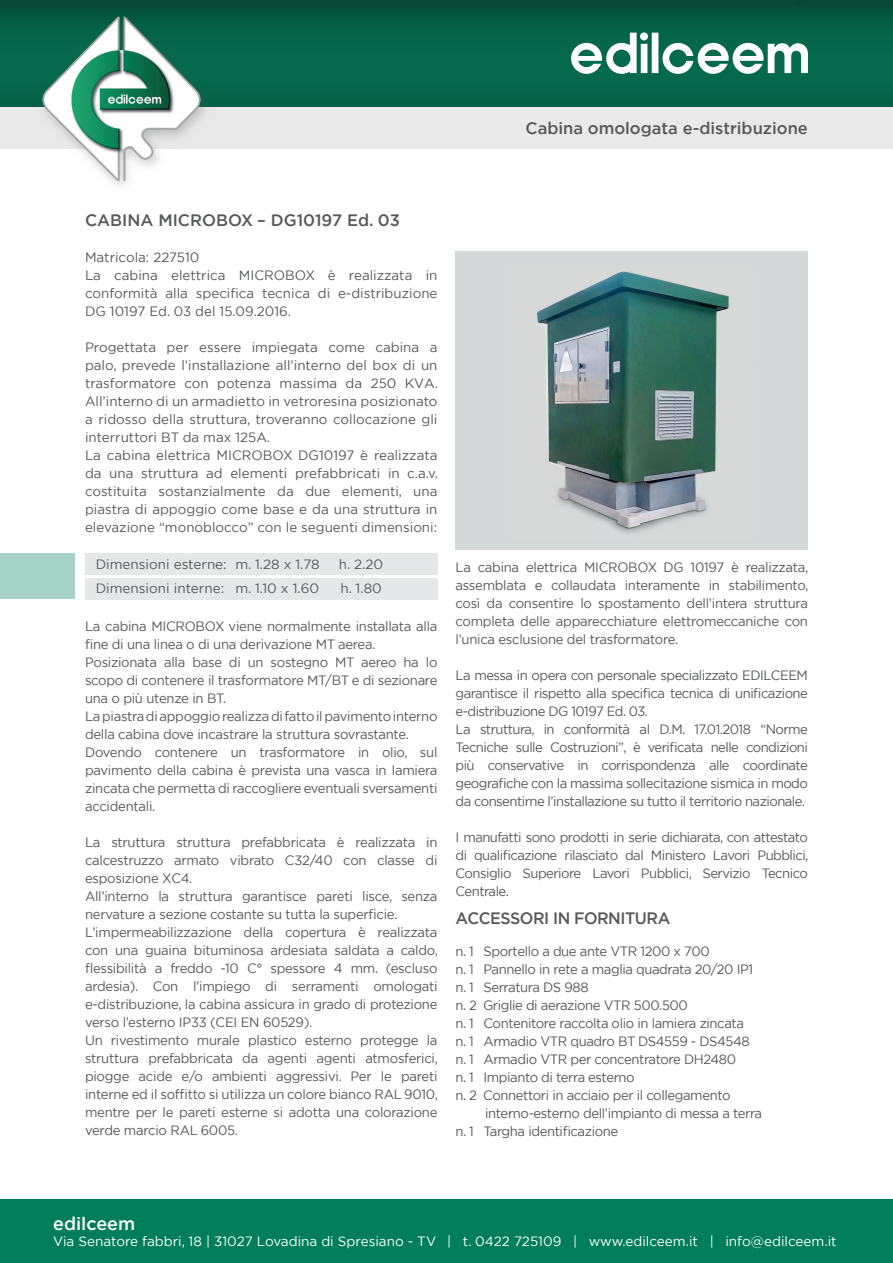
<style>
.page{position:relative;width:893px;height:1263px;background:#fff}
.page>*{position:absolute;margin:0;border:0;box-sizing:border-box;transform-origin:0 0}
.t1{font:500 18px "Gotham";color:#fff}
.t2{font:500 16.5px "Gotham";color:#57585a}
.t3{font:500 16.5px "Gotham";letter-spacing:-.03em;color:#57585a}
.t4{font:13.5px/18px "Gotham";letter-spacing:-.02em;color:#57585a;text-align:justify}
.t5{font:13.5px "Gotham";color:#fff}
.t6{font:13.5px "Gotham";color:#57585a}
</style>
<div class="page">
<img style="left:0;top:1px;width:889px;height:105px">
<img style="left:889px;top:1px;width:4px;height:105px">
<div style="left:0;top:106px;width:893px;height:43px;background:#e9e9e9"></div>
<img style="left:31px;top:8px;width:187px;height:178px">
<div style="left:85px;top:553px;width:352px;height:22px;background:#e6e7e9"></div>
<div style="left:85px;top:578px;width:352px;height:21px;background:#e6e7e9"></div>
<div style="left:0;top:553px;width:74px;height:46px;background:#a6d1c5"></div>
<svg style="left:571px;top:32px;width:237px;height:42px"></svg>
<div style="left:455px;top:251px;width:353px;height:299px;background:#d5d8d8"></div>
<img style="left:537px;top:271px;width:192px;height:262px">
<div style="left:0;top:1199px;width:893px;height:64px;background:#007e5b"></div>
<p class="t2" style="left:525px;top:118px;width:284px">Cabina omologata e-distribuzione</p>
<p class="t2" style="left:85px;top:209px;width:316px">CABINA MICROBOX – DG10197 Ed. 03</p>
<p class="t6" style="left:85px;top:249px;width:116px">Matricola: 227510</p>
<p class="t4" style="left:85px;top:266px;width:354px">La cabina elettrica MICROBOX è realizzata in conformità alla specifica tecnica di e-distribuzione DG 10197 Ed. 03 del 15.09.2016.</p>
<p class="t4" style="left:85px;top:338px;width:354px">Progettata per essere impiegata come cabina a palo, prevede l’installazione all’interno del box di un trasformatore con potenza massima da 250 KVA.<br>All’interno di un armadietto in vetroresina posizionato a ridosso della struttura, troveranno collocazione gli interruttori BT da max 125A.</p>
<p class="t4" style="left:85px;top:446px;width:354px">La cabina elettrica MICROBOX DG10197 è realizzata da una struttura ad elementi prefabbricati in c.a.v. costituita sostanzialmente da due elementi, una piastra di appoggio come base e da una struttura in elevazione “monoblocco” con le seguenti dimensioni:</p>
<p class="t6" style="left:96px;top:556px;width:133px">Dimensioni esterne:</p>
<p class="t6" style="left:96px;top:580px;width:130px">Dimensioni interne:</p>
<p class="t4" style="left:235px;top:555px;width:86px">m. 1.28 x 1.78</p>
<p class="t4" style="left:339px;top:555px;width:46px">h. 2.20</p>
<p class="t4" style="left:235px;top:579px;width:85px">m. 1.10 x 1.60</p>
<p class="t4" style="left:340px;top:579px;width:43px">h. 1.80</p>
<p class="t4" style="left:85px;top:617px;width:354px">La cabina MICROBOX viene normalmente installata alla fine di una linea o di una derivazione MT aerea.</p>
<p class="t4" style="left:85px;top:653px;width:354px">Posizionata alla base di un sostegno MT aereo ha lo scopo di contenere il trasformatore MT/BT e di sezionare una o più utenze in BT.</p>
<p class="t4" style="left:85px;top:707px;width:354px">La piastra di appoggio realizza di fatto il pavimento interno della cabina dove incastrare la struttura sovrastante.</p>
<p class="t4" style="left:85px;top:743px;width:354px">Dovendo contenere un trasformatore in olio, sul pavimento della cabina è prevista una vasca in lamiera zincata che permetta di raccogliere eventuali sversamenti accidentali.</p>
<p class="t4" style="left:85px;top:833px;width:354px">La struttura struttura prefabbricata è realizzata in calcestruzzo armato vibrato C32/40 con classe di esposizione XC4.</p>
<p class="t4" style="left:85px;top:887px;width:354px">All’interno la struttura garantisce pareti lisce, senza nervature a sezione costante su tutta la superficie.</p>
<p class="t4" style="left:85px;top:923px;width:354px">L’impermeabilizzazione della copertura è realizzata con una guaina bituminosa ardesiata saldata a caldo, flessibilità a freddo -10 C° spessore 4 mm. (escluso ardesia). Con l’impiego di serramenti omologati e-distribuzione, la cabina assicura in grado di protezione verso l’esterno IP33 (CEI EN 60529).</p>
<p class="t4" style="left:85px;top:1031px;width:354px">Un rivestimento murale plastico esterno protegge la struttura prefabbricata da agenti agenti atmosferici, piogge acide e/o ambienti aggressivi. Per le pareti interne ed il soffitto si utilizza un colore bianco RAL 9010, mentre per le pareti esterne si adotta una colorazione verde marcio RAL 6005.</p>
<p class="t4" style="left:455px;top:557px;width:354px">La cabina elettrica MICROBOX DG 10197 è realizzata, assemblata e collaudata interamente in stabilimento, così da consentire lo spostamento dell’intera struttura completa delle apparecchiature elettromeccaniche con l’unica esclusione del trasformatore.</p>
<p class="t4" style="left:455px;top:665px;width:354px">La messa in opera con personale specializzato EDILCEEM garantisce il rispetto alla specifica tecnica di unificazione e-distribuzione DG 10197 Ed. 03.</p>
<p class="t4" style="left:455px;top:719px;width:354px">La struttura, in conformità al D.M. 17.01.2018 “Norme Tecniche sulle Costruzioni”, è verificata nelle condizioni più conservative in corrispondenza alle coordinate geografiche con la massima sollecitazione sismica in modo da consentirne l’installazione su tutto il territorio nazionale.</p>
<p class="t4" style="left:455px;top:827px;width:354px">I manufatti sono prodotti in serie dichiarata, con attestato di qualificazione rilasciato dal Ministero Lavori Pubblici, Consiglio Superiore Lavori Pubblici, Servizio Tecnico Centrale.</p>
<p class="t3" style="left:455px;top:908px;width:216px">ACCESSORI IN FORNITURA</p>
<p class="t4" style="left:455px;top:942px;width:256px">n. 1 Sportello a due ante VTR 1200 x 700</p>
<p class="t4" style="left:455px;top:960px;width:299px">n. 1 Pannello in rete a maglia quadrata 20/20 IP1</p>
<p class="t4" style="left:455px;top:978px;width:135px">n. 1 Serratura DS 988</p>
<p class="t4" style="left:455px;top:996px;width:234px">n. 2 Griglie di aerazione VTR 500.500</p>
<p class="t4" style="left:455px;top:1014px;width:290px">n. 1 Contenitore raccolta olio in lamiera zincata</p>
<p class="t4" style="left:455px;top:1032px;width:296px">n. 1 Armadio VTR quadro BT DS4559 - DS4548</p>
<p class="t4" style="left:455px;top:1050px;width:282px">n. 1 Armadio VTR per concentratore DH2480</p>
<p class="t4" style="left:455px;top:1068px;width:181px">n. 1 Impianto di terra esterno</p>
<p class="t4" style="left:455px;top:1086px;width:277px">n. 2 Connettori in acciaio per il collegamento</p>
<p class="t4" style="left:485px;top:1104px;width:278px">interno-esterno dell’impianto di messa a terra</p>
<p class="t4" style="left:455px;top:1122px;width:164px">n. 1 Targha identificazione</p>
<p class="t1" style="left:53px;top:1211px;width:84px">edilceem</p>
<p class="t5" style="left:53px;top:1232px;width:785px">Via Senatore fabbri, 18 | 31027 Lovadina di Spresiano - TV | t. 0422 725109 | www.edilceem.it | info@edilceem.it</p>
</div>
